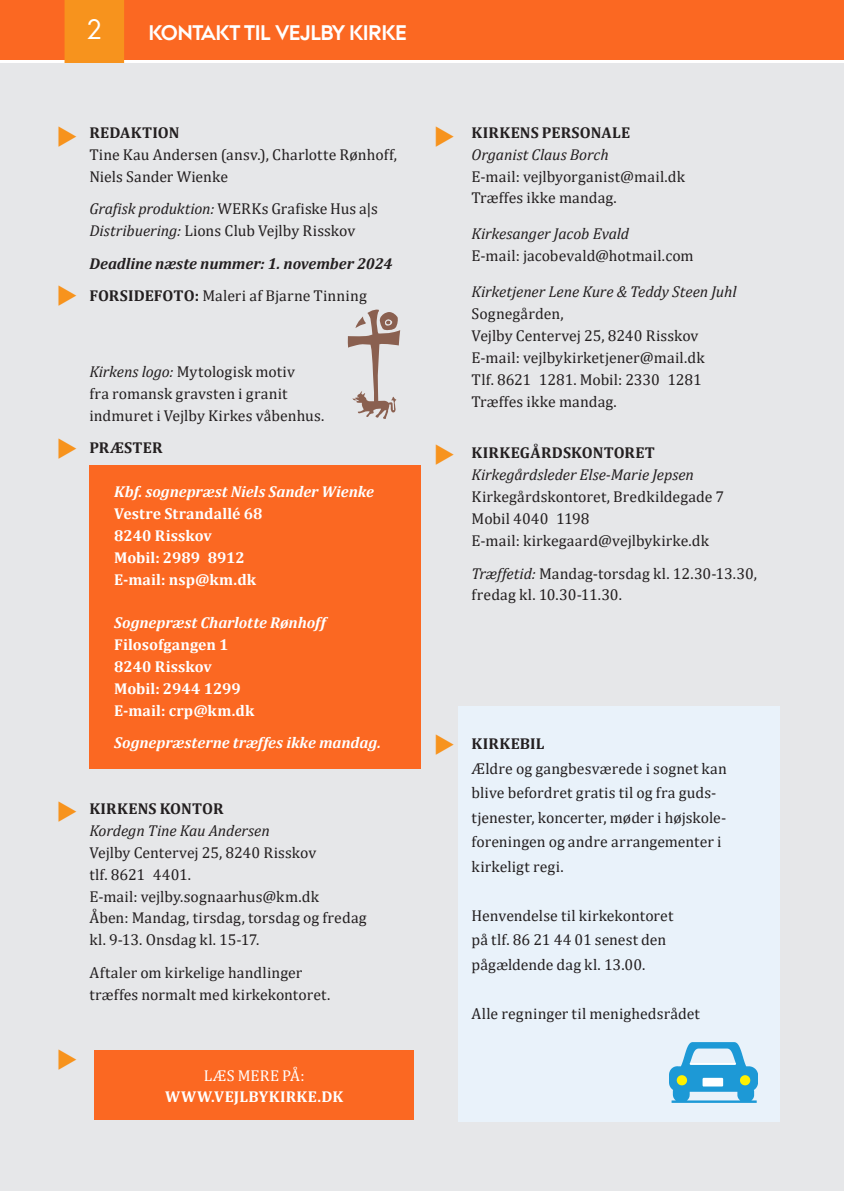
<style>
.page{position:relative;width:844px;height:1191px;background:#fff}
.page>*{position:absolute;margin:0;border:0;box-sizing:border-box;transform-origin:0 0}
.t1{font:28px "AU Passata";color:#fff}
.a_mellem{font:700 21px "AU Passata";color:#fff}
.a_brod{font:15.75px/21.9px "Cambria";letter-spacing:.005em;color:#231f20}
.a_brod-2{font:italic 15.75px "Cambria";letter-spacing:-.005em;color:#231f20}
.a_brod-3{font:700 15.75px/21.9px "Cambria";letter-spacing:.01em;color:#fff}
.a_brod-4{font:italic 700 15.75px "Cambria";color:#fff}
.a_brod-5{font:700 15.75px "Cambria";letter-spacing:.01em;color:#231f20}
.a_brod-6{font:italic 700 15.75px "Cambria";letter-spacing:-.005em;color:#231f20}
.a_brod-7{font:700 15.75px "Cambria";letter-spacing:.03em;color:#fff}
.a_brod-8{font:15.75px "Cambria";letter-spacing:.005em;color:#fff}
.s1{font-style:italic}
.s2{font-weight:700}
</style>
<div class="page">
<div style="left:0;top:0;width:843px;height:60px;background:#fb6822"></div>
<div style="left:64px;top:0;width:60px;height:63px;background:#f7931d"></div>
<div style="left:0;top:63px;width:843px;height:1128px;background:#e6e7e9"></div>
<div style="left:457px;top:706px;width:322px;height:415px;background:#e9f2fa"></div>
<div style="left:89px;top:465px;width:332px;height:303px;background:#fb6822"></div>
<svg style="left:347px;top:309px;width:53px;height:110px"></svg>
<div style="left:94px;top:1050px;width:320px;height:70px;background:#fb6822"></div>
<img style="left:669px;top:1042px;width:87px;height:61px">
<h1 class="t1" style="left:86px;top:13px;width:17px">2</h1>
<p class="a_mellem" style="left:149px;top:20px;width:259px">KONTAKT TIL VEJLBY KIRKE</p>
<p class="a_brod-5" style="left:89px;top:122px;width:91px">REDAKTION</p>
<p class="a_brod" style="left:89px;top:144px;width:309px">Tine Kau Andersen (ansv.), Charlotte Rønhoff,<br>Niels Sander Wienke</p>
<p class="a_brod" style="left:89px;top:198px;width:290px"><span class="s1">Grafisk produktion:</span> WERKs Grafiske Hus a|s</p>
<p class="a_brod" style="left:89px;top:220px;width:267px"><span class="s1">Distribuering:</span> Lions Club Vejlby Risskov</p>
<p class="a_brod-6" style="left:89px;top:252px;width:304px">Deadline næste nummer: 1. november 2024</p>
<p class="a_brod" style="left:89px;top:285px;width:279px"><span class="s2">FORSIDEFOTO:</span> Maleri af Bjarne Tinning</p>
<p class="a_brod" style="left:89px;top:361px;width:207px"><span class="s1">Kirkens logo:</span> Mytologisk motiv</p>
<p class="a_brod" style="left:89px;top:383px;width:199px">fra romansk gravsten i granit</p>
<p class="a_brod" style="left:89px;top:405px;width:236px">indmuret i Vejlby Kirkes våbenhus.</p>
<p class="a_brod-5" style="left:89px;top:437px;width:75px">PRÆSTER</p>
<p class="a_brod-4" style="left:114px;top:481px;width:261px">Kbf. sognepræst Niels Sander Wienke</p>
<p class="a_brod-3" style="left:114px;top:502px;width:150px">Vestre Strandallé 68</p>
<p class="a_brod-3" style="left:114px;top:524px;width:99px">8240 Risskov</p>
<p class="a_brod-3" style="left:114px;top:546px;width:132px">Mobil: 2989 8912</p>
<p class="a_brod-3" style="left:114px;top:568px;width:144px">E-mail: nsp@km.dk</p>
<p class="a_brod-4" style="left:114px;top:612px;width:213px">Sognepræst Charlotte Rønhoff</p>
<p class="a_brod-3" style="left:114px;top:633px;width:116px">Filosofgangen 1</p>
<p class="a_brod-3" style="left:114px;top:655px;width:99px">8240 Risskov</p>
<p class="a_brod-3" style="left:114px;top:677px;width:142px">Mobil: 2944 1299<br>E-mail: crp@km.dk</p>
<p class="a_brod-4" style="left:114px;top:732px;width:268px">Sognepræsterne træffes ikke mandag.</p>
<p class="a_brod-5" style="left:89px;top:797px;width:135px">KIRKENS KONTOR</p>
<p class="a_brod-2" style="left:89px;top:819px;width:182px">Kordegn Tine Kau Andersen</p>
<p class="a_brod" style="left:89px;top:841px;width:228px">Vejlby Centervej 25, 8240 Risskov</p>
<p class="a_brod" style="left:89px;top:863px;width:103px">tlf. 8621 4401.</p>
<p class="a_brod" style="left:89px;top:885px;width:231px">E-mail: vejlby.sognaarhus@km.dk</p>
<p class="a_brod" style="left:89px;top:907px;width:279px">Åben: Mandag, tirsdag, torsdag og fredag kl. 9-13. Onsdag kl. 15-17.</p>
<p class="a_brod" style="left:89px;top:961px;width:214px">Aftaler om kirkelige handlinger</p>
<p class="a_brod" style="left:89px;top:983px;width:242px">træffes normalt med kirkekontoret.</p>
<p class="a_brod-8" style="left:204px;top:1066px;width:102px">LÆS MERE PÅ:</p>
<p class="a_brod-7" style="left:165px;top:1086px;width:179px">WWW.VEJLBYKIRKE.DK</p>
<p class="a_brod-5" style="left:471px;top:121px;width:160px">KIRKENS PERSONALE</p>
<p class="a_brod-2" style="left:471px;top:143px;width:138px">Organist Claus Borch</p>
<p class="a_brod" style="left:471px;top:165px;width:215px">E-mail: vejlbyorganist@mail.dk</p>
<p class="a_brod" style="left:471px;top:187px;width:147px">Træffes ikke mandag.</p>
<p class="a_brod-2" style="left:471px;top:223px;width:159px">Kirkesanger Jacob Evald</p>
<p class="a_brod" style="left:471px;top:245px;width:223px">E-mail: jacobevald@hotmail.com</p>
<p class="a_brod-2" style="left:471px;top:281px;width:266px">Kirketjener Lene Kure &amp; Teddy Steen Juhl</p>
<p class="a_brod" style="left:471px;top:303px;width:93px">Sognegården,</p>
<p class="a_brod" style="left:471px;top:324px;width:228px">Vejlby Centervej 25, 8240 Risskov</p>
<p class="a_brod" style="left:471px;top:346px;width:234px">E-mail: vejlbykirketjener@mail.dk</p>
<p class="a_brod" style="left:471px;top:368px;width:232px">Tlf. 8621 1281. Mobil: 2330 1281</p>
<p class="a_brod" style="left:471px;top:390px;width:147px">Træffes ikke mandag.</p>
<p class="a_brod-5" style="left:471px;top:442px;width:185px">KIRKEGÅRDSKONTORET</p>
<p class="a_brod-2" style="left:471px;top:463px;width:224px">Kirkegårdsleder Else-Marie Jepsen</p>
<p class="a_brod" style="left:471px;top:485px;width:254px">Kirkegårdskontoret, Bredkildegade 7</p>
<p class="a_brod" style="left:471px;top:507px;width:119px">Mobil 4040 1198</p>
<p class="a_brod" style="left:471px;top:529px;width:239px">E-mail: kirkegaard@vejlbykirke.dk</p>
<p class="a_brod" style="left:471px;top:562px;width:287px"><span class="s1">Træffetid:</span> Mandag-torsdag kl. 12.30-13.30,</p>
<p class="a_brod" style="left:471px;top:584px;width:152px">fredag kl. 10.30-11.30.</p>
<p class="a_brod-5" style="left:471px;top:733px;width:74px">KIRKEBIL</p>
<p class="a_brod" style="left:471px;top:757px;width:257px">Ældre og gangbesværede i sognet kan</p>
<p class="a_brod" style="left:471px;top:782px;width:246px">blive befordret gratis til og fra guds-</p>
<p class="a_brod" style="left:471px;top:806px;width:256px">tjenester, koncerter, møder i højskole-</p>
<p class="a_brod" style="left:471px;top:831px;width:251px">foreningen og andre arrangementer i</p>
<p class="a_brod" style="left:471px;top:855px;width:93px">kirkeligt regi.</p>
<p class="a_brod" style="left:471px;top:904px;width:203px">Henvendelse til kirkekontoret</p>
<p class="a_brod" style="left:471px;top:929px;width:196px">på tlf. 86 21 44 01 senest den</p>
<p class="a_brod" style="left:471px;top:953px;width:175px">pågældende dag kl. 13.00.</p>
<p class="a_brod" style="left:471px;top:1002px;width:230px">Alle regninger til menighedsrådet</p>
</div>
